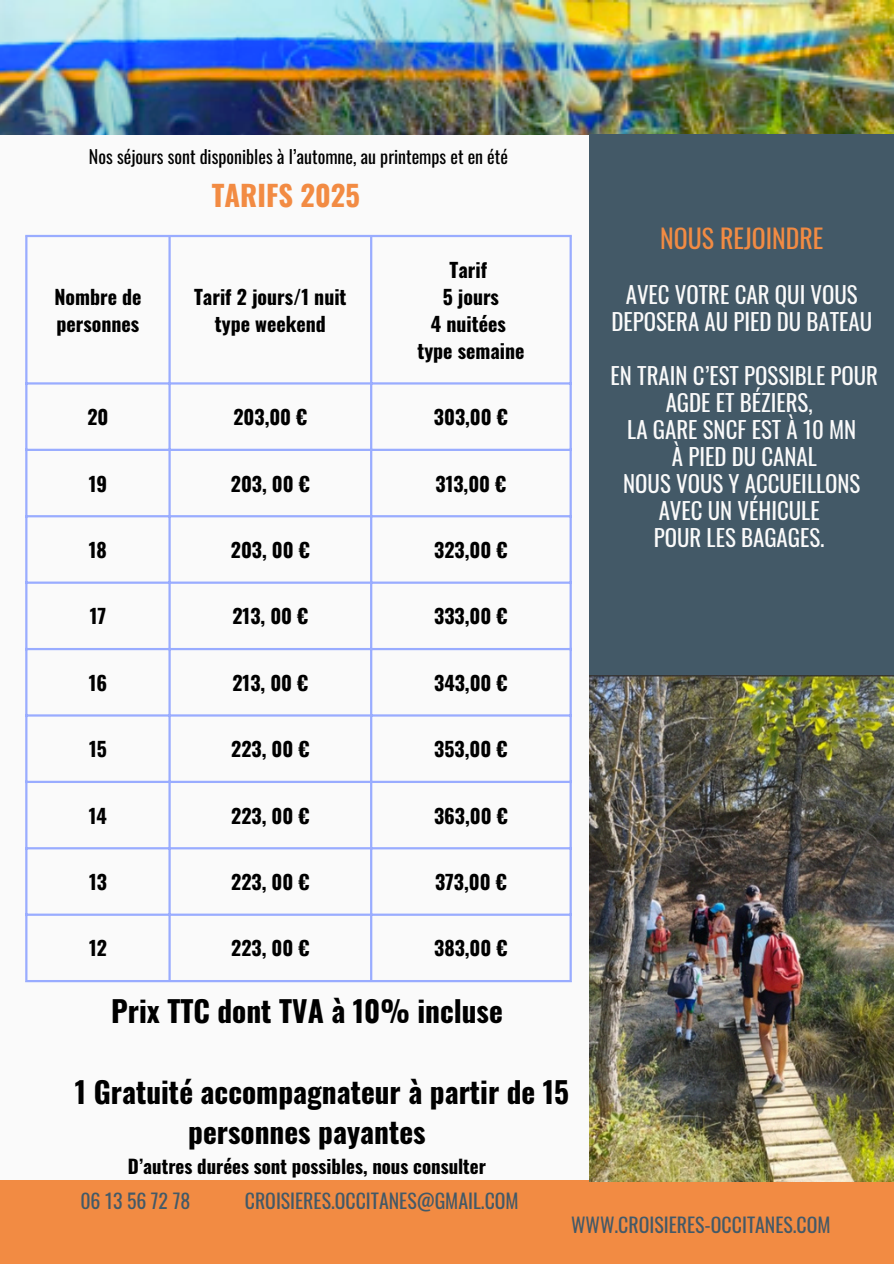
<style>
.page{position:relative;width:894px;height:1264px;background:#fff}
.page>*{position:absolute;margin:0;border:0;box-sizing:border-box;transform-origin:0 0}
.t1{font:700 29.4px/40.5px "Oswald";color:#000}
.t2{font:700 28.5px "Oswald";color:#f28b43}
.t3{font:25.95px "Oswald";color:#f28b43}
.t4{font:22.95px/27px "Oswald";color:#fafafa;text-align:center}
.t5{font:700 19.8px/27px "Oswald";color:#000}
.t6{font:19.8px "Oswald";color:#435967}
.t7{font:700 18.75px "Oswald";color:#000}
.t8{font:18px "Oswald";color:#000}
</style>
<div class="page">
<div style="left:0;top:0;width:893px;height:1263px;background:#fafafa"></div>
<hr style="left:25px;top:237px;width:2px;height:743px;background:#99acff">
<hr style="left:168px;top:237px;width:3px;height:743px;background:#99acff">
<hr style="left:370px;top:237px;width:2px;height:743px;background:#99acff">
<hr style="left:569px;top:237px;width:2px;height:743px;background:#99acff">
<hr style="left:25px;top:235px;width:546px;height:2px;background:#99acff">
<hr style="left:25px;top:382px;width:546px;height:2px;background:#99acff">
<hr style="left:25px;top:449px;width:546px;height:2px;background:#99acff">
<hr style="left:25px;top:515px;width:546px;height:2px;background:#99acff">
<hr style="left:25px;top:581px;width:546px;height:3px;background:#99acff">
<hr style="left:25px;top:648px;width:546px;height:2px;background:#99acff">
<hr style="left:25px;top:714px;width:546px;height:2px;background:#99acff">
<hr style="left:25px;top:780px;width:546px;height:3px;background:#99acff">
<hr style="left:25px;top:847px;width:546px;height:2px;background:#99acff">
<hr style="left:25px;top:913px;width:546px;height:2px;background:#99acff">
<hr style="left:25px;top:980px;width:546px;height:2px;background:#99acff">
<div style="left:0;top:1180px;width:893px;height:83px;background:#f28b43"></div>
<img style="left:0;top:0;width:893px;height:134px">
<div style="left:590px;top:134px;width:303px;height:541px;background:#435967"></div>
<img style="left:590px;top:675px;width:303px;height:506px">
<p class="t8" style="left:89px;top:143px;width:420px">Nos séjours sont disponibles à l’automne, au printemps et en été</p>
<p class="t2" style="left:212px;top:173px;width:149px">TARIFS 2025</p>
<p class="t5" style="left:54px;top:282px;width:88px">Nombre de personnes</p>
<p class="t5" style="left:194px;top:282px;width:154px;text-align:center">Tarif 2 jours/1 nuit type weekend</p>
<h3 class="t5" style="left:449px;top:255px;width:39px">Tarif</h3>
<h4 class="t5" style="left:442px;top:282px;width:58px">5 jours</h4>
<h4 class="t5" style="left:431px;top:309px;width:76px">4 nuitées</h4>
<p class="t5" style="left:417px;top:336px;width:109px">type semaine</p>
<h1 class="t5" style="left:87px;top:402px;width:23px">20</h1>
<p class="t5" style="left:233px;top:402px;width:76px">203,00 €</p>
<p class="t5" style="left:434px;top:402px;width:76px">303,00 €</p>
<p class="t5" style="left:89px;top:469px;width:20px">19</p>
<p class="t5" style="left:231px;top:469px;width:81px">203, 00 €</p>
<p class="t5" style="left:435px;top:469px;width:72px">313,00 €</p>
<p class="t5" style="left:89px;top:535px;width:20px">18</p>
<p class="t5" style="left:231px;top:535px;width:81px">203, 00 €</p>
<p class="t5" style="left:434px;top:535px;width:75px">323,00 €</p>
<p class="t5" style="left:90px;top:602px;width:18px">17</p>
<p class="t5" style="left:232px;top:602px;width:77px">213, 00 €</p>
<p class="t5" style="left:434px;top:602px;width:75px">333,00 €</p>
<p class="t5" style="left:89px;top:668px;width:20px">16</p>
<p class="t5" style="left:232px;top:668px;width:77px">213, 00 €</p>
<p class="t5" style="left:434px;top:668px;width:75px">343,00 €</p>
<p class="t5" style="left:89px;top:734px;width:19px">15</p>
<p class="t5" style="left:231px;top:734px;width:80px">223, 00 €</p>
<p class="t5" style="left:434px;top:734px;width:75px">353,00 €</p>
<p class="t5" style="left:89px;top:801px;width:20px">14</p>
<p class="t5" style="left:231px;top:801px;width:80px">223, 00 €</p>
<p class="t5" style="left:434px;top:801px;width:75px">363,00 €</p>
<p class="t5" style="left:89px;top:867px;width:19px">13</p>
<p class="t5" style="left:231px;top:867px;width:80px">223, 00 €</p>
<p class="t5" style="left:435px;top:867px;width:73px">373,00 €</p>
<p class="t5" style="left:89px;top:933px;width:19px">12</p>
<p class="t5" style="left:231px;top:933px;width:80px">223, 00 €</p>
<p class="t5" style="left:434px;top:933px;width:75px">383,00 €</p>
<p class="t1" style="left:111px;top:989px;width:393px">Prix TTC dont TVA à 10% incluse</p>
<p class="t1" style="left:188px;top:1070px;width:382px;text-indent:-113px">1 Gratuité accompagnateur à partir de 15 personnes payantes</p>
<p class="t7" style="left:128px;top:1151px;width:359px">D’autres durées sont possibles, nous consulter</p>
<p class="t6" style="left:80px;top:1185px;width:111px">06 13 56 72 78</p>
<p class="t6" style="left:245px;top:1185px;width:275px">CROISIERES.OCCITANES@GMAIL.COM</p>
<p class="t3" style="left:660px;top:218px;width:165px">NOUS REJOINDRE</p>
<p class="t4" style="left:611px;top:280px;width:262px">AVEC VOTRE CAR QUI VOUS<br>DEPOSERA AU PIED DU BATEAU</p>
<p class="t4" style="left:610px;top:361px;width:269px">EN TRAIN C’EST POSSIBLE POUR<br>AGDE ET BÉZIERS,<br>LA GARE SNCF EST À 10 MN<br>À PIED DU CANAL<br>NOUS VOUS Y ACCUEILLONS<br>AVEC UN VÉHICULE<br>POUR LES BAGAGES.</p>
<p class="t6" style="left:571px;top:1209px;width:261px">WWW.CROISIERES-OCCITANES.COM</p>
</div>
